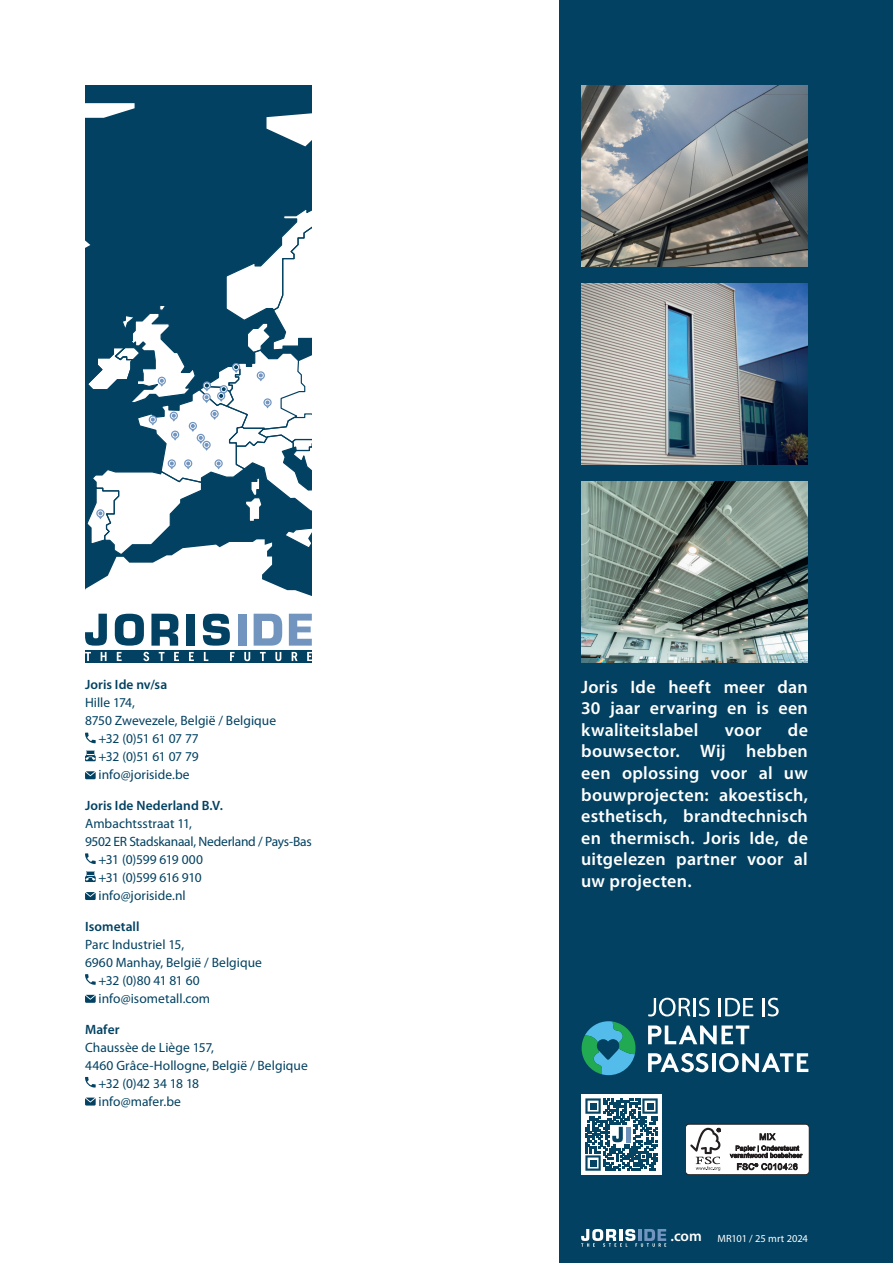
<style>
.page{position:relative;width:893px;height:1263px;background:#fff}
.page>*{position:absolute;margin:0;border:0;box-sizing:border-box;transform-origin:0 0}
.t1{font:600 18px/21.6px "Myriad Pro";letter-spacing:.015em;color:#fff;text-align:justify}
.t2{font:13.5px "Myriad Pro";color:#024161}
.t3{font:600 13.5px "Myriad Pro";letter-spacing:.01em;color:#024161}
.t4{font:13.5px "Myriad Pro";letter-spacing:-.02em;color:#024161}
.t5{font:13.5px "Myriad Pro";letter-spacing:-.03em;color:#024161}
.t6{font:13.5px "Myriad Pro";letter-spacing:-.04em;color:#024161}
.t7{font:10.5px "Myriad Pro";letter-spacing:-.005em;color:#fff}
.s1{font-weight:600;font-size:15px}
</style>
<div class="page">
<div style="left:85px;top:650px;width:227px;height:13px;background:#024161"></div>
<svg style="left:85px;top:614px;width:22px;height:32px"></svg>
<svg style="left:115px;top:614px;width:29px;height:32px"></svg>
<svg style="left:151px;top:614px;width:27px;height:32px"></svg>
<div style="left:187px;top:614px;width:8px;height:32px;background:#024161"></div>
<svg style="left:203px;top:614px;width:27px;height:32px"></svg>
<div style="left:238px;top:614px;width:9px;height:32px;background:#7295c0"></div>
<svg style="left:254px;top:614px;width:28px;height:32px"></svg>
<svg style="left:289px;top:614px;width:23px;height:32px"></svg>
<svg style="left:85px;top:652px;width:6px;height:9px"></svg>
<svg style="left:101px;top:652px;width:6px;height:9px"></svg>
<svg style="left:117px;top:652px;width:5px;height:9px"></svg>
<svg style="left:143px;top:652px;width:6px;height:9px"></svg>
<svg style="left:159px;top:652px;width:6px;height:9px"></svg>
<svg style="left:174px;top:652px;width:5px;height:9px"></svg>
<svg style="left:189px;top:652px;width:5px;height:9px"></svg>
<svg style="left:204px;top:652px;width:4px;height:9px"></svg>
<svg style="left:230px;top:652px;width:5px;height:9px"></svg>
<svg style="left:244px;top:652px;width:6px;height:9px"></svg>
<svg style="left:260px;top:652px;width:6px;height:9px"></svg>
<svg style="left:275px;top:652px;width:6px;height:9px"></svg>
<svg style="left:292px;top:652px;width:6px;height:9px"></svg>
<svg style="left:307px;top:652px;width:5px;height:9px"></svg>
<svg style="left:85px;top:733px;width:11px;height:10px"></svg>
<svg style="left:85px;top:751px;width:11px;height:10px"></svg>
<svg style="left:85px;top:771px;width:11px;height:8px"></svg>
<svg style="left:85px;top:853px;width:11px;height:11px"></svg>
<svg style="left:85px;top:871px;width:11px;height:11px"></svg>
<svg style="left:85px;top:892px;width:11px;height:8px"></svg>
<svg style="left:85px;top:974px;width:11px;height:11px"></svg>
<svg style="left:85px;top:995px;width:11px;height:8px"></svg>
<svg style="left:85px;top:1077px;width:11px;height:10px"></svg>
<svg style="left:85px;top:1097px;width:11px;height:8px"></svg>
<svg style="left:85px;top:89px;width:227px;height:507px;fill:#024161"></svg>
<svg style="left:85px;top:192px;width:227px;height:364px"></svg>
<div style="left:560px;top:0;width:333px;height:1263px;background:#024161"></div>
<img style="left:581px;top:85px;width:227px;height:182px">
<img style="left:581px;top:283px;width:227px;height:182px">
<img style="left:581px;top:481px;width:227px;height:182px">
<svg style="left:581px;top:1229px;width:85px;height:18px"></svg>
<svg style="left:686px;top:1124px;width:122px;height:51px;background:#cecdce"></svg>
<div style="left:581px;top:1094px;width:81px;height:81px;background:#fff"></div>
<svg style="left:585px;top:1098px;width:73px;height:73px"></svg>
<hr style="left:627px;top:1127px;width:4px;height:15px;background:#6c92bb">
<svg style="left:648px;top:1025px;width:101px;height:19px"></svg>
<svg style="left:648px;top:1053px;width:60px;height:19px"></svg>
<hr style="left:712px;top:1053px;width:4px;height:19px;background:#fff">
<svg style="left:719px;top:1053px;width:89px;height:19px"></svg>
<svg style="left:582px;top:1021px;width:53px;height:54px"></svg>
<svg style="left:648px;top:998px;width:62px;height:18px"></svg>
<svg style="left:719px;top:998px;width:34px;height:18px"></svg>
<svg style="left:762px;top:998px;width:17px;height:18px"></svg>
<p class="t3" style="left:85px;top:676px;width:84px">Joris Ide nv/sa</p>
<p class="t2" style="left:85px;top:694px;width:51px">Hille 174,</p>
<p class="t2" style="left:85px;top:712px;width:193px">8750 Zwevezele, België / Belgique</p>
<p class="t2" style="left:99px;top:730px;width:102px">+32 (0)51 61 07 77</p>
<p class="t2" style="left:99px;top:748px;width:102px">+32 (0)51 61 07 79</p>
<p class="t2" style="left:99px;top:766px;width:93px">info@joriside.be</p>
<p class="t3" style="left:85px;top:797px;width:139px">Joris Ide Nederland B.V.</p>
<p class="t2" style="left:85px;top:815px;width:109px">Ambachtsstraat 11,</p>
<p class="t4" style="left:85px;top:833px;width:228px">9502 ER Stadskanaal, Nederland / Pays-Bas</p>
<p class="t5" style="left:99px;top:851px;width:106px">+31 (0)599 619 000</p>
<p class="t6" style="left:99px;top:869px;width:105px">+31 (0)599 616 910</p>
<p class="t2" style="left:99px;top:887px;width:89px">info@joriside.nl</p>
<p class="t3" style="left:85px;top:918px;width:56px">Isometall</p>
<p class="t2" style="left:85px;top:936px;width:101px">Parc Industriel 15,</p>
<p class="t2" style="left:85px;top:954px;width:178px">6960 Manhay, België / Belgique</p>
<p class="t2" style="left:99px;top:972px;width:103px">+32 (0)80 41 81 60</p>
<p class="t2" style="left:99px;top:990px;width:113px">info@isometall.com</p>
<p class="t3" style="left:85px;top:1020px;width:36px">Mafer</p>
<p class="t2" style="left:85px;top:1039px;width:130px">Chaussèe de Liège 157,</p>
<p class="t2" style="left:85px;top:1057px;width:224px">4460 Grâce-Hollogne, België / Belgique</p>
<p class="t2" style="left:99px;top:1075px;width:102px">+32 (0)42 34 18 18</p>
<p class="t2" style="left:99px;top:1093px;width:84px">info@mafer.be</p>
<h1 class="t1" style="left:581px;top:675px;width:228px">Joris Ide heeft meer dan 30 jaar ervaring en is een kwaliteitslabel</h1>
<h1 class="t1" style="left:581px;top:718px;width:228px;text-indent:207px">de bouwsector. Wij hebben een oplossing voor al uw bouwprojecten: akoestisch, esthetisch, brandtechnisch en thermisch. Joris Ide, de uitgelezen partner voor al uw projecten.</h1>
<h1 class="t1" style="left:725px;top:718px;width:38px">voor</h1>
<p class="t7" style="left:670px;top:1232px;width:139px"><span class="s1">.com</span> MR101 / 25 mrt 2024</p>
</div>
